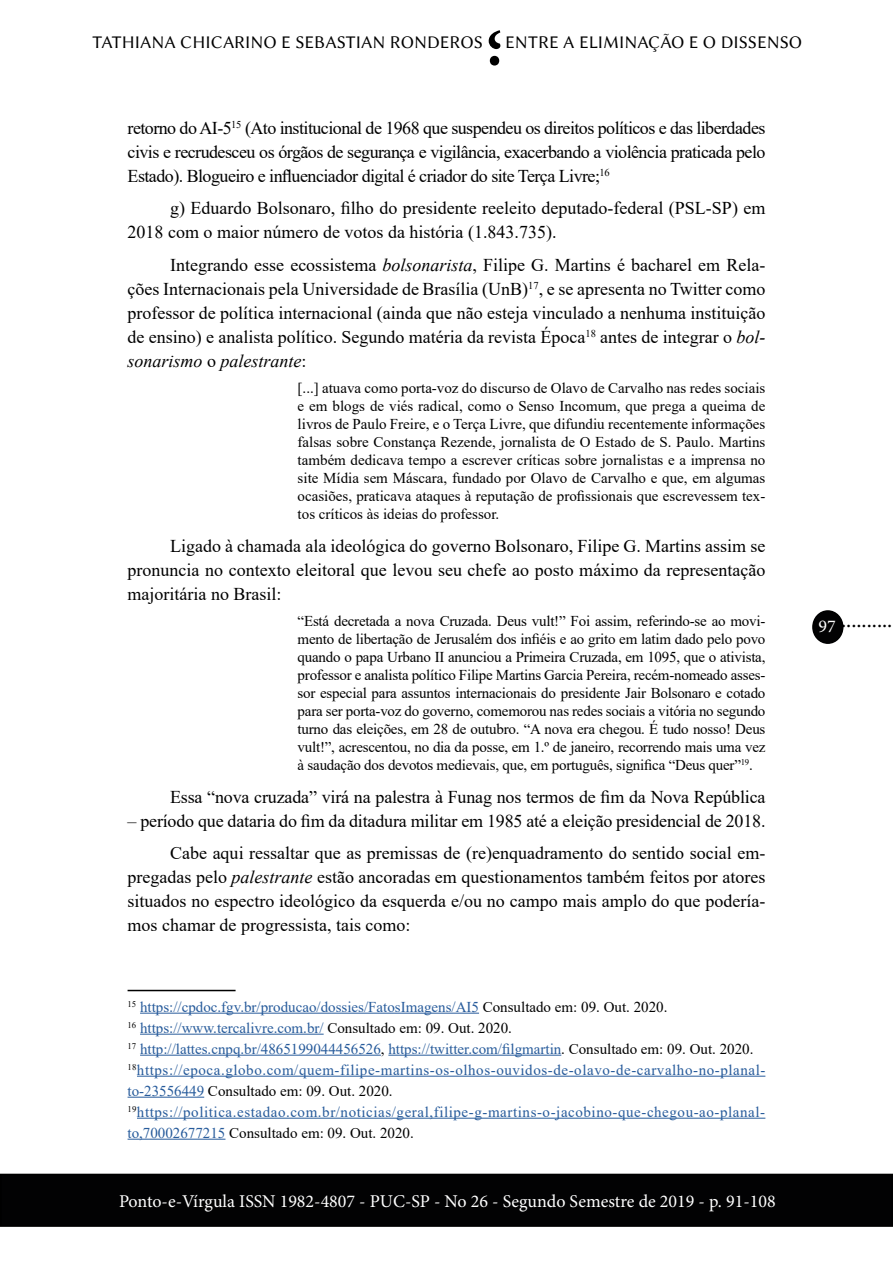
<style>
.page{position:relative;width:893px;height:1263px;background:#fff}
.page>*{position:absolute;margin:0;border:0;box-sizing:border-box;transform-origin:0 0}
.t1{font:700 90px "Adobe Arabic";color:#000}
.t2{font:22.5px "Minion Pro";color:#000}
.t3{font:18px/24px "Times New Roman";color:#000;text-align:justify}
.t4{font:18px "Minion Pro";color:#fff}
.t5{font:18px "Linux Biolinum G";color:#000}
.t6{font:15px/18px "Times New Roman";letter-spacing:-.01em;color:#000;text-align:justify}
.t7{font:15px/21px "Times New Roman";color:#275b9b}
.s1{font-style:italic}
.s2{color:#000}
</style>
<div class="page">
<div style="left:813px;top:611px;width:30px;height:32px;background:#020203;border-radius:50%"></div>
<div style="left:812px;top:610px;width:31px;height:34px;border:2px solid #000;border-radius:50%"></div>
<div style="left:1px;top:1174px;width:891px;height:52px;background:#020203"></div>
<div style="left:0;top:1174px;width:893px;height:53px;border:2px solid #000"></div>
<hr style="left:128px;top:990px;width:108px;height:1px;background:#000">
<hr style="left:140px;top:1013px;width:339px;height:1px;background:#275b9b">
<hr style="left:140px;top:1034px;width:184px;height:1px;background:#275b9b">
<hr style="left:140px;top:1055px;width:241px;height:1px;background:#275b9b">
<hr style="left:388px;top:1055px;width:173px;height:1px;background:#275b9b">
<hr style="left:137px;top:1076px;width:628px;height:1px;background:#275b9b">
<hr style="left:128px;top:1097px;width:76px;height:1px;background:#275b9b">
<hr style="left:137px;top:1118px;width:628px;height:1px;background:#275b9b">
<hr style="left:128px;top:1139px;width:97px;height:1px;background:#275b9b">
<h1 class="t1" style="left:503px;top:122px;width:18px;rotate:-180deg">;</h1>
<p class="t5" style="left:92px;top:32px;width:392px">TATHIANA CHICARINO E SEBASTIAN RONDEROS</p>
<p class="t5" style="left:505px;top:32px;width:298px">ENTRE A ELIMINAÇÃO E O DISSENSO</p>
<p class="t3" style="left:128px;top:115px;width:639px">retorno do AI-5<sup>15</sup> (Ato institucional de 1968 que suspendeu os direitos políticos e das liberdades civis e recrudesceu os órgãos de segurança e vigilância, exacerbando a violência praticada pelo Estado). Blogueiro e influenciador digital é criador do site Terça Livre;<sup>16</sup></p>
<p class="t3" style="left:128px;top:196px;width:639px;text-indent:43px">g) Eduardo Bolsonaro, filho do presidente reeleito deputado-federal (PSL-SP) em<br>2018 com o maior número de votos da história (1.843.735).</p>
<p class="t3" style="left:128px;top:252px;width:639px;text-indent:43px">Integrando esse ecossistema <span class="s1">bolsonarista</span>, Filipe G. Martins é bacharel em Rela&shy;ções Internacionais pela Universidade de Brasília (UnB)<sup>17</sup>, e se apresenta no Twitter como professor de política internacional (ainda que não esteja vinculado a nenhuma instituição de ensino) e analista político. Segundo matéria da revista Época<sup>18</sup> antes de integrar o <span class="s1">bol&shy;sonarismo</span> o <span class="s1">palestrante</span>:</p>
<p class="t6" style="left:298px;top:379px;width:469px">[...] atuava como porta-voz do discurso de Olavo de Carvalho nas redes sociais e em blogs de viés radical, como o Senso Incomum, que prega a queima de livros de Paulo Freire, e o Terça Livre, que difundiu recentemente informações falsas sobre Constança Rezende, jornalista de O Estado de S. Paulo. Martins também dedicava tempo a escrever críticas sobre jornalistas e a imprensa no site Mídia sem Máscara, fundado por Olavo de Carvalho e que, em algumas ocasiões, praticava ataques à reputação de profissionais que escrevessem tex&shy;tos críticos às ideias do professor.</p>
<p class="t3" style="left:128px;top:533px;width:639px;text-indent:43px">Ligado à chamada ala ideológica do governo Bolsonaro, Filipe G. Martins assim se pronuncia no contexto eleitoral que levou seu chefe ao posto máximo da representação majoritária no Brasil:</p>
<p class="t6" style="left:298px;top:612px;width:469px">“Está decretada a nova Cruzada. Deus vult!” Foi assim, referindo-se ao movi&shy;mento de libertação de Jerusalém dos infiéis e ao grito em latim dado pelo povo quando o papa Urbano II anunciou a Primeira Cruzada, em 1095, que o ativista, professor e analista político Filipe Martins Garcia Pereira, recém-nomeado asses&shy;sor especial para assuntos internacionais do presidente Jair Bolsonaro e cotado para ser porta-voz do governo, comemorou nas redes sociais a vitória no segundo turno das eleições, em 28 de outubro. “A nova era chegou. É tudo nosso! Deus vult!”, acrescentou, no dia da posse, em 1.º de janeiro, recorrendo mais uma vez à saudação dos devotos medievais, que, em português, significa “Deus quer”<sup>19</sup>.</p>
<p class="t3" style="left:170px;top:784px;width:597px">Essa “nova cruzada” virá na palestra à Funag nos termos de fim da Nova República</p>
<p class="t3" style="left:128px;top:804px;width:639px;line-height:32.5px;text-align:right">– período que dataria do fim da ditadura militar em 1985 até a eleição presidencial de 2018.<br>Cabe aqui ressaltar que as premissas de (re)enquadramento do sentido social em-</p>
<p class="t3" style="left:128px;top:865px;width:639px">pregadas pelo <span class="s1">palestrante</span> estão ancoradas em questionamentos também feitos por atores situados no espectro ideológico da esquerda e/ou no campo mais amplo do que podería&shy;mos chamar de progressista, tais como:</p>
<p class="t4" style="left:819px;top:614px;width:19px">97</p>
<p class="t2" style="left:841px;top:605px;width:53px">..........</p>
<p class="t7" style="left:128px;top:995px;width:639px"><sup>15</sup> https://cpdoc.fgv.br/producao/dossies/FatosImagens/AI5 <span class="s2">Consultado em: 09. Out. 2020.<br></span><sup>16</sup> https://www.tercalivre.com.br/ <span class="s2">Consultado em: 09. Out. 2020.<br></span><sup>17</sup> http://lattes.cnpq.br/4865199044456526<span class="s2">,</span> https://twitter.com/filgmartin<span class="s2">. Consultado em: 09. Out. 2020.<br></span><sup>18</sup>https://epoca.globo.com/quem-filipe-martins-os-olhos-ouvidos-de-olavo-de-carvalho-no-planal&shy;to-23556449 <span class="s2">Consultado em: 09. Out. 2020.<br></span><sup>19</sup>https://politica.estadao.com.br/noticias/geral,filipe-g-martins-o-jacobino-que-chegou-ao-planal&shy;to,70002677215 <span class="s2">Consultado em: 09. Out. 2020.</span></p>
<p class="t4" style="left:119px;top:1189px;width:658px">Ponto-e-Vírgula ISSN 1982-4807 - PUC-SP - No 26 - Segundo Semestre de 2019 - p. 91-108</p>
</div>
